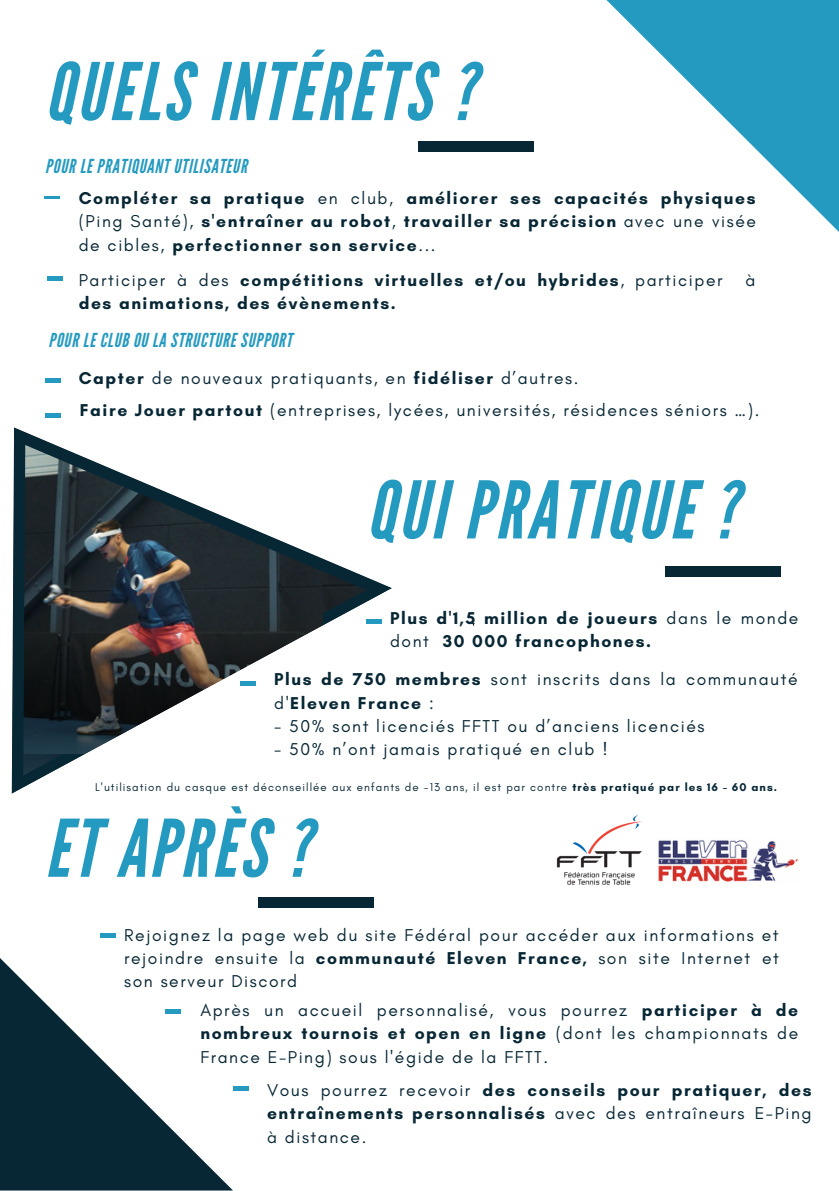
<style>
.page{position:relative;width:839px;height:1191px;background:#fff}
.page>*{position:absolute;margin:0;border:0;box-sizing:border-box;transform-origin:0 0}
.t1{font:italic 79.2px "League Gothic";letter-spacing:.04em;color:#259ac0}
.t2{font:italic 19.2px "League Gothic";letter-spacing:.04em;color:#259ac0}
.t3{font:17.4px/23.4px "Glacial Indifference";letter-spacing:.09em;color:#082735}
.t4{font:700 17.4px/23.4px "Glacial Indifference";letter-spacing:.09em;color:#082735;text-align:justify}
.t5{font:11.4px "Glacial Indifference";letter-spacing:.09em;color:#082735}
.s1{font-weight:400}
.s2{font-weight:700}
</style>
<div class="page">
<svg style="left:606px;top:0;width:232px;height:231px"></svg>
<svg style="left:26px;top:630px;width:348px;height:308px"></svg>
<svg style="left:26px;top:378px;width:449px;height:252px"></svg>
<svg style="left:11px;top:427px;width:15px;height:367px;background:#2d4651"></svg>
<svg style="left:0;top:958px;width:233px;height:232px;fill:#082735"></svg>
<div style="left:418px;top:141px;width:116px;height:11px;background:#082735"></div>
<div style="left:47px;top:276px;width:15px;height:5px;background:#259ac0"></div>
<div style="left:45px;top:378px;width:15px;height:5px;background:#259ac0"></div>
<div style="left:45px;top:413px;width:15px;height:5px;background:#259ac0"></div>
<div style="left:665px;top:567px;width:115px;height:10px;background:#082735"></div>
<hr style="left:366px;top:620px;width:15px;height:4px;background:#259ac0">
<hr style="left:240px;top:682px;width:15px;height:4px;background:#259ac0">
<div style="left:258px;top:897px;width:115px;height:10px;background:#082735"></div>
<div style="left:101px;top:933px;width:15px;height:5px;background:#259ac0"></div>
<div style="left:166px;top:1009px;width:15px;height:5px;background:#259ac0"></div>
<div style="left:233px;top:1086px;width:15px;height:5px;background:#259ac0"></div>
<hr style="left:45px;top:196px;width:15px;height:3px;background:#259ac0">
<img style="left:658px;top:840px;width:141px;height:42px">
<img style="left:556px;top:815px;width:86px;height:70px">
<h1 class="t1" style="left:45px;top:46px;width:431px">QUELS INTÉRÊTS ?</h1>
<p class="t2" style="left:45px;top:155px;width:203px">POUR LE PRATIQUANT UTILISATEUR</p>
<p class="t4" style="left:79px;top:186px;width:678px">Compléter sa pratique <span class="s1">en club,</span> améliorer ses capacités physiques <span class="s1">(Ping Santé),</span> s'entraîner au robot<span class="s1">,</span> travailler sa précision <span class="s1">avec une visée de cibles,</span> perfectionner son service<span class="s1">...</span></p>
<p class="t4" style="left:79px;top:268px;width:645px"><span class="s1">Participer à des</span> compétitions virtuelles et/ou hybrides<span class="s1">, participer</span></p>
<p class="t3" style="left:745px;top:268px;width:11px">à</p>
<p class="t4" style="left:79px;top:291px;width:318px">des animations, des évènements.</p>
<p class="t2" style="left:49px;top:329px;width:245px">POUR LE CLUB OU LA STRUCTURE SUPPORT</p>
<p class="t3" style="left:79px;top:362px;width:682px;line-height:32.2px"><span class="s2">Capter</span> de nouveaux pratiquants, en <span class="s2">fidéliser</span> d’autres.<br><span class="s2">Faire Jouer partout</span> (entreprises, lycées, universités, résidences séniors …).</p>
<h1 class="t1" style="left:366px;top:464px;width:372px">QUI PRATIQUE ?</h1>
<p class="t4" style="left:390px;top:606px;width:410px">Plus d'1,5 million de joueurs <span class="s1">dans le monde dont</span> 30 000 francophones.</p>
<p class="t3" style="left:274px;top:668px;width:525px"><span class="s2">Plus de 750 membres</span> sont inscrits dans la communauté d'<span class="s2">Eleven France</span> :</p>
<p class="t3" style="left:274px;top:714px;width:432px">- 50% sont licenciés FFTT ou d’anciens licenciés</p>
<p class="t3" style="left:274px;top:738px;width:335px">- 50% n’ont jamais pratiqué en club !</p>
<p class="t5" style="left:95px;top:780px;width:683px">L'utilisation du casque est déconseillée aux enfants de -13 ans, il est par contre <span class="s2">très pratiqué par les 16 - 60 ans.</span></p>
<h1 class="t1" style="left:45px;top:803px;width:266px">ET APRÈS ?</h1>
<p class="t3" style="left:124px;top:923px;width:656px;text-align:justify">Rejoignez la page web du site Fédéral pour accéder aux informations et rejoindre ensuite la <span class="s2">communauté Eleven France,</span> son site Internet et son serveur Discord</p>
<p class="t3" style="left:200px;top:998px;width:599px;text-align:justify">Après un accueil personnalisé, vous pourrez <span class="s2">participer à de nombreux tournois et open en ligne</span> (dont les championnats de France E-Ping) sous l'égide de la FFTT.</p>
<p class="t4" style="left:267px;top:1078px;width:546px"><span class="s1">Vous pourrez recevoir</span> des conseils pour pratiquer, des entraînements personnalisés <span class="s1">avec des entraîneurs E-Ping à distance.</span></p>
</div>
